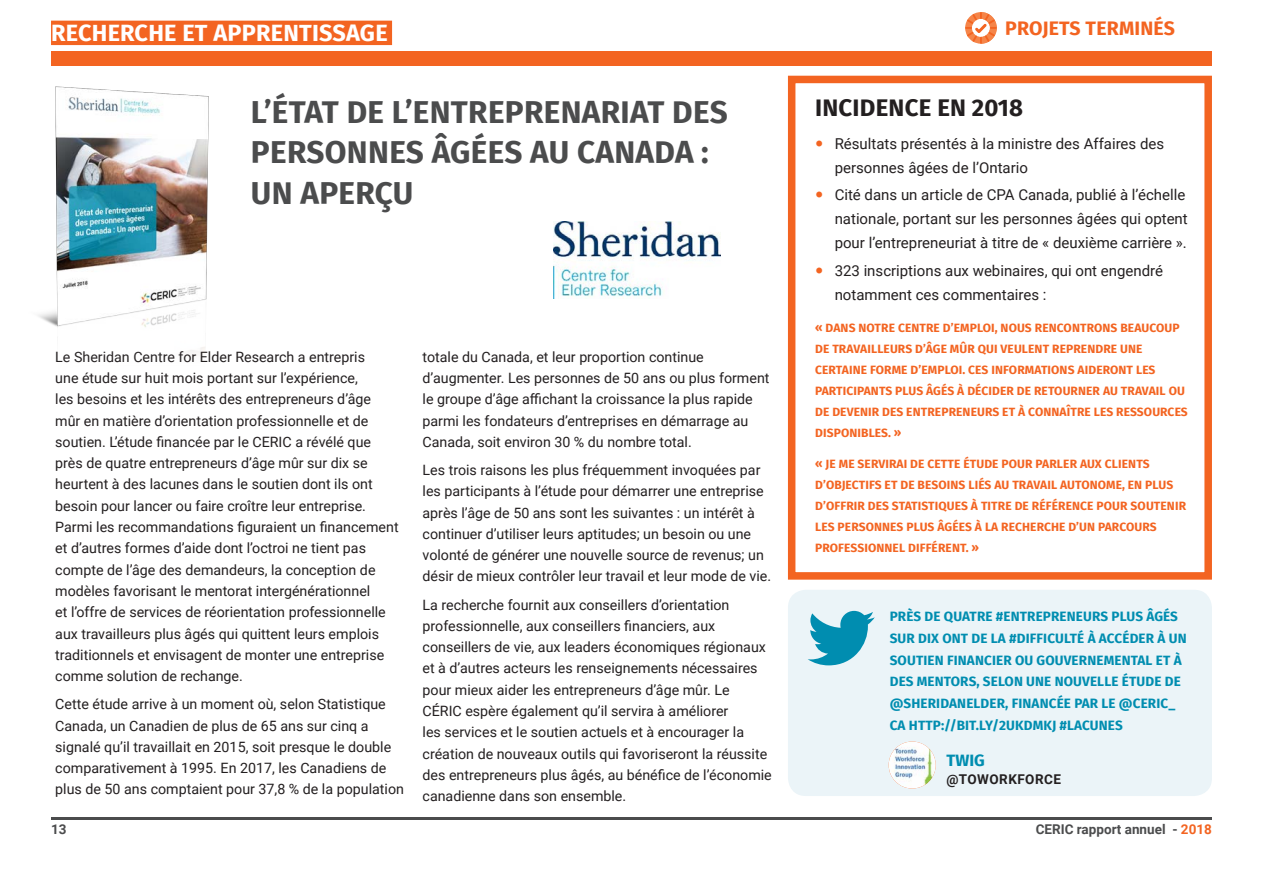
<style>
.page{position:relative;width:1263px;height:893px;background:#fff}
.page>*{position:absolute;margin:0;border:0;box-sizing:border-box;transform-origin:0 0}
.Project_Heading{font:700 31.5px/40.5px "Fira Sans";letter-spacing:.01em;color:#4b4c4d}
.Big_Title{font:700 24px "Fira Sans";letter-spacing:.01em;color:#231f20}
.Big_Heading{font:700 23.4px "Fira Sans";letter-spacing:.01em;color:#fff}
.Descreption{font:700 19.5px "Fira Sans";letter-spacing:.01em;color:#f36421}
.Body_Text{font:700 16.5px "Fira Sans";color:#008db0}
.t1{font:15px/24px "Roboto";color:#231f20}
.CERIC_Body_Text{font:14.25px/21.3px "Roboto";color:#231f20}
.Big_Title-2{font:700 13.5px/21.6px "Fira Sans";letter-spacing:.01em;color:#008db0}
.t2{font:700 13.5px "Roboto";color:#4b4c4d}
.Big_Title-3{font:700 13.5px "Roboto";letter-spacing:.035em;color:#231f20}
.Big_Title-4{font:700 12px/21px "Fira Sans";letter-spacing:.01em;color:#f36421}
.s1{color:#f36421}
</style>
<div class="page">
<div style="left:51px;top:51px;width:1161px;height:14px;background:#f36421"></div>
<hr style="left:51px;top:818px;width:1161px;height:2px;background:#4b4c4d">
<div style="left:51px;top:21px;width:341px;height:24px;background:#f36421"></div>
<div style="left:788px;top:76px;width:424px;height:504px;background:#fff;border:8px solid #f36421"></div>
<img style="left:38px;top:65px;width:208px;height:288px">
<img style="left:554px;top:221px;width:166px;height:78px">
<div style="left:788px;top:590px;width:424px;height:206px;background:#ebf4f8;border-radius:18px"></div>
<svg style="left:808px;top:611px;width:67px;height:54px"></svg>
<img style="left:889px;top:741px;width:47px;height:47px;border-radius:24px">
<svg style="left:965px;top:12px;width:32px;height:32px"></svg>
<p class="Big_Heading" style="left:51px;top:13px;width:338px">RECHERCHE ET APPRENTISSAGE</p>
<p class="Project_Heading" style="left:251px;top:89px;width:478px">L’ÉTAT DE L’ENTREPRENARIAT DES<br>PERSONNES ÂGÉES AU CANADA :<br>UN APERÇU</p>
<p class="CERIC_Body_Text" style="left:55px;top:345px;width:345px">Le Sheridan Centre for Elder Research a entrepris<br>une étude sur huit mois portant sur l’expérience,<br>les besoins et les intérêts des entrepreneurs d’âge mûr en matière d’orientation professionnelle et de soutien. L’étude financée par le CERIC a révélé que près de quatre entrepreneurs d’âge mûr sur dix se heurtent à des lacunes dans le soutien dont ils ont besoin pour lancer ou faire croître leur entreprise.<br>Parmi les recommandations figuraient un financement et d’autres formes d’aide dont l’octroi ne tient pas compte de l’âge des demandeurs, la conception de modèles favorisant le mentorat intergénérationnel<br>et l’offre de services de réorientation professionnelle aux travailleurs plus âgés qui quittent leurs emplois traditionnels et envisagent de monter une entreprise comme solution de rechange.</p>
<p class="CERIC_Body_Text" style="left:55px;top:693px;width:350px">Cette étude arrive à un moment où, selon Statistique Canada, un Canadien de plus de 65 ans sur cinq a signalé qu’il travaillait en 2015, soit presque le double comparativement à 1995. En 2017, les Canadiens de plus de 50 ans comptaient pour 37,8 % de la population</p>
<p class="CERIC_Body_Text" style="left:423px;top:345px;width:348px">totale du Canada, et leur proportion continue d’augmenter. Les personnes de 50 ans ou plus forment le groupe d’âge affichant la croissance la plus rapide parmi les fondateurs d’entreprises en démarrage au Canada, soit environ 30 % du nombre total.</p>
<p class="CERIC_Body_Text" style="left:423px;top:459px;width:350px">Les trois raisons les plus fréquemment invoquées par les participants à l’étude pour démarrer une entreprise après l’âge de 50 ans sont les suivantes : un intérêt à continuer d’utiliser leurs aptitudes; un besoin ou une volonté de générer une nouvelle source de revenus; un désir de mieux contrôler leur travail et leur mode de vie.</p>
<p class="CERIC_Body_Text" style="left:423px;top:593px;width:351px">La recherche fournit aux conseillers d’orientation professionnelle, aux conseillers financiers, aux conseillers de vie, aux leaders économiques régionaux et à d’autres acteurs les renseignements nécessaires pour mieux aider les entrepreneurs d’âge mûr. Le CÉRIC espère également qu’il servira à améliorer<br>les services et le soutien actuels et à encourager la création de nouveaux outils qui favoriseront la réussite des entrepreneurs plus âgés, au bénéfice de l’économie canadienne dans son ensemble.</p>
<p class="Descreption" style="left:1005px;top:12px;width:171px">PROJETS TERMINÉS</p>
<p class="Big_Title" style="left:815px;top:87px;width:209px">INCIDENCE EN 2018</p>
<p class="t1" style="left:835px;top:131px;width:331px">Résultats présentés à la ministre des Affaires des personnes âgées de l’Ontario</p>
<p class="t1" style="left:835px;top:183px;width:355px">Cité dans un article de CPA Canada, publié à l’échelle nationale, portant sur les personnes âgées qui optent pour l’entrepreneuriat à titre de « deuxième carrière ».</p>
<p class="t1" style="left:835px;top:258px;width:330px">323 inscriptions aux webinaires, qui ont engendré notamment ces commentaires :</p>
<p class="Big_Title-4" style="left:815px;top:317px;width:374px">« DANS NOTRE CENTRE D’EMPLOI, NOUS RENCONTRONS BEAUCOUP DE TRAVAILLEURS D’ÂGE MÛR QUI VEULENT REPRENDRE UNE CERTAINE FORME D’EMPLOI. CES INFORMATIONS AIDERONT LES PARTICIPANTS PLUS ÂGÉS À DÉCIDER DE RETOURNER AU TRAVAIL OU DE DEVENIR DES ENTREPRENEURS ET À CONNAÎTRE LES RESSOURCES DISPONIBLES. »</p>
<p class="Big_Title-4" style="left:815px;top:453px;width:372px">« JE ME SERVIRAI DE CETTE ÉTUDE POUR PARLER AUX CLIENTS D’OBJECTIFS ET DE BESOINS LIÉS AU TRAVAIL AUTONOME, EN PLUS D’OFFRIR DES STATISTIQUES À TITRE DE RÉFÉRENCE POUR SOUTENIR LES PERSONNES PLUS ÂGÉES À LA RECHERCHE D’UN PARCOURS PROFESSIONNEL DIFFÉRENT. »</p>
<p class="Big_Title-2" style="left:890px;top:605px;width:298px">PRÈS DE QUATRE #ENTREPRENEURS PLUS ÂGÉS SUR DIX ONT DE LA #DIFFICULTÉ À ACCÉDER À UN SOUTIEN FINANCIER OU GOUVERNEMENTAL ET À DES MENTORS, SELON UNE NOUVELLE ÉTUDE DE @SHERIDANELDER, FINANCÉE PAR LE @CERIC_ CA HTTP://BIT.LY/2UKDMKJ #LACUNES</p>
<p class="Body_Text" style="left:946px;top:746px;width:40px">TWIG</p>
<p class="Big_Title-3" style="left:946px;top:770px;width:116px">@TOWORKFORCE</p>
<p class="t2" style="left:51px;top:819px;width:17px">13</p>
<p class="t2" style="left:1036px;top:819px;width:178px">CERIC rapport annuel - <span class="s1">2018</span></p>
</div>
